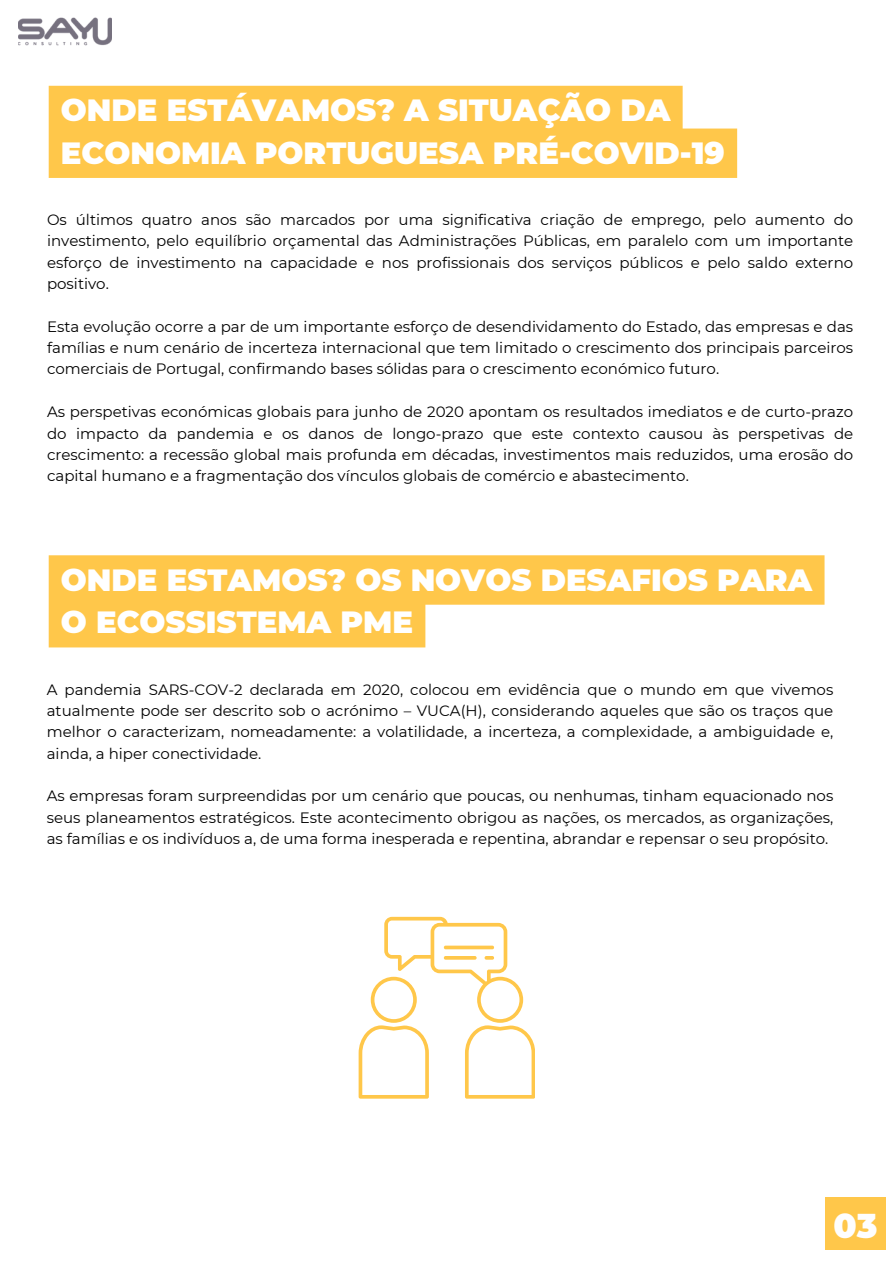
<style>
.page{position:relative;width:894px;height:1264px;background:#fff}
.page>*{position:absolute;margin:0;border:0;box-sizing:border-box;transform-origin:0 0}
.t1{font:900 33.6px "Montserrat";color:#fefefe}
.t2{font:900 30.6px/42.8px "Montserrat";color:#fff}
.t3{font:15px/21.3px "Montserrat";color:#000;text-align:justify}
</style>
<div class="page">
<div style="left:825px;top:1197px;width:60px;height:53px;background:#ffc74a"></div>
<img style="left:18px;top:17px;width:94px;height:29px">
<svg style="left:358px;top:916px;width:177px;height:182px"></svg>
<div style="left:49px;top:86px;width:688px;height:92px;background:#ffc74a"></div>
<svg style="left:49px;top:555px;width:775px;height:92px;fill:#ffc74a"></svg>
<h1 class="t2" style="left:61px;top:89px;width:665px">ONDE ESTÁVAMOS? A SITUAÇÃO DA<br>ECONOMIA PORTUGUESA PRÉ-COVID-19</h1>
<p class="t3" style="left:47px;top:209px;width:807px">Os últimos quatro anos são marcados por uma significativa criação de emprego, pelo aumento do investimento, pelo equilíbrio orçamental das Administrações Públicas, em paralelo com um importante esforço de investimento na capacidade e nos profissionais dos serviços públicos e pelo saldo externo positivo.</p>
<p class="t3" style="left:47px;top:316px;width:807px">Esta evolução ocorre a par de um importante esforço de desendividamento do Estado, das empresas e das famílias e num cenário de incerteza internacional que tem limitado o crescimento dos principais parceiros comerciais de Portugal, confirmando bases sólidas para o crescimento económico futuro.</p>
<p class="t3" style="left:47px;top:401px;width:807px">As perspetivas económicas globais para junho de 2020 apontam os resultados imediatos e de curto-prazo do impacto da pandemia e os danos de longo-prazo que este contexto causou às perspetivas de crescimento: a recessão global mais profunda em décadas, investimentos mais reduzidos, uma erosão do capital humano e a fragmentação dos vínculos globais de comércio e abastecimento.</p>
<p class="t2" style="left:61px;top:558px;width:752px">ONDE ESTAMOS? OS NOVOS DESAFIOS PARA<br>O ECOSSISTEMA PME</p>
<p class="t3" style="left:47px;top:678px;width:787px">A pandemia SARS-COV-2 declarada em 2020, colocou em evidência que o mundo em que vivemos atualmente pode ser descrito sob o acrónimo – VUCA(H), considerando aqueles que são os traços que melhor o caracterizam, nomeadamente: a volatilidade, a incerteza, a complexidade, a ambiguidade e, ainda, a hiper conectividade.</p>
<p class="t3" style="left:47px;top:785px;width:787px">As empresas foram surpreendidas por um cenário que poucas, ou nenhumas, tinham equacionado nos seus planeamentos estratégicos. Este acontecimento obrigou as nações, os mercados, as organizações, as famílias e os indivíduos a, de uma forma inesperada e repentina, abrandar e repensar o seu propósito.</p>
<h1 class="t1" style="left:833px;top:1205px;width:45px">03</h1>
</div>
